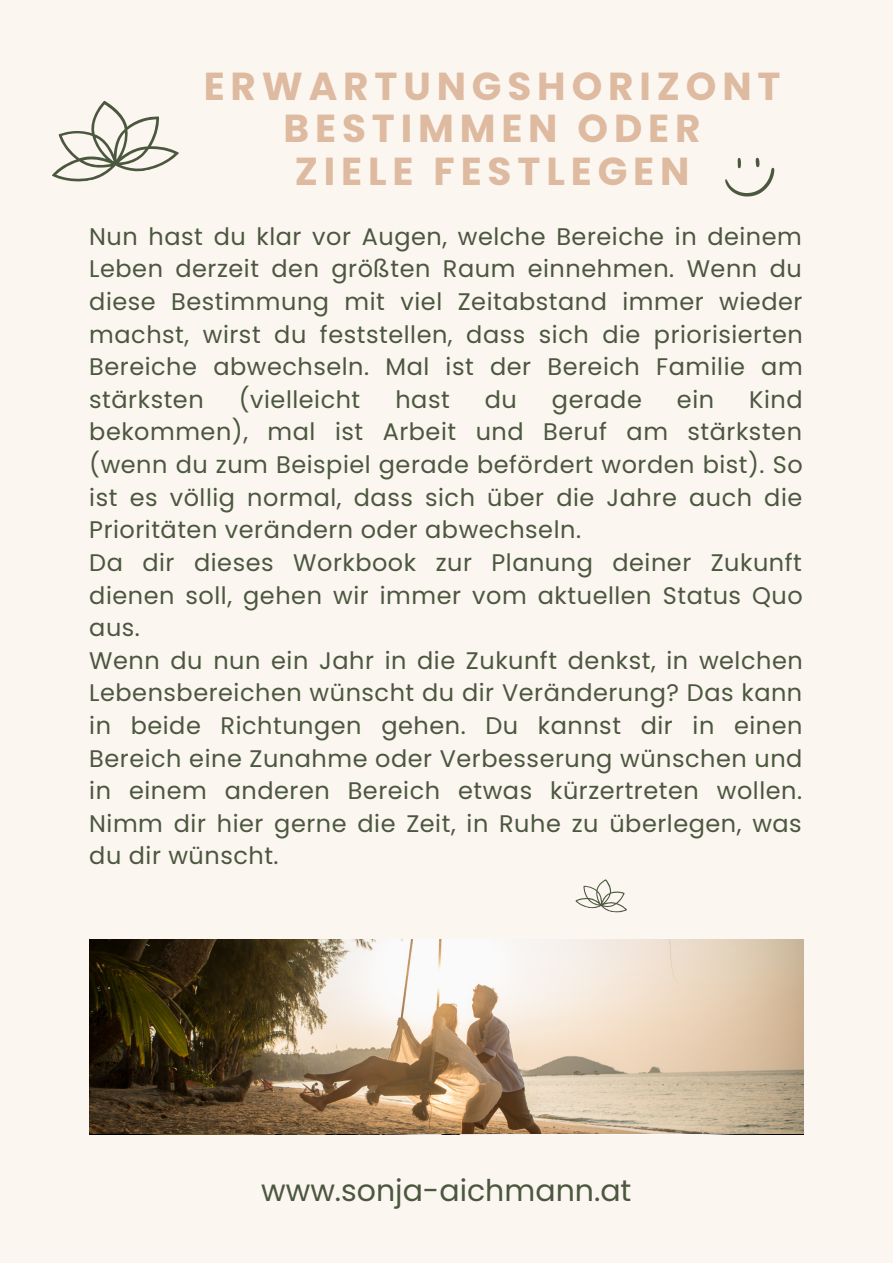
<style>
.page{position:relative;width:893px;height:1264px;background:#fff}
.page>*{position:absolute;margin:0;border:0;box-sizing:border-box;transform-origin:0 0}
.t1{font:700 39px/42.8px "Poppins";letter-spacing:.15em;color:#debaa1;text-align:center}
.t2{font:30px "Poppins";color:#4c573f}
.t3{font:24px/32.5px "Poppins";letter-spacing:.02em;color:#4c573f;text-align:justify}
</style>
<div class="page">
<div style="left:0;top:0;width:892px;height:1262px;background:#fbf7f0"></div>
<svg style="left:52px;top:100px;width:127px;height:82px"></svg>
<svg style="left:725px;top:157px;width:49px;height:40px"></svg>
<img style="left:89px;top:939px;width:714px;height:194px">
<svg style="left:575px;top:879px;width:52px;height:34px"></svg>
<h1 class="t1" style="left:204px;top:64px;width:578px">ERWARTUNGSHORIZONT<br>BESTIMMEN ODER<br>ZIELE FESTLEGEN</h1>
<p class="t3" style="left:89px;top:220px;width:715px">Nun hast du klar vor Augen, welche Bereiche in deinem Leben derzeit den größten Raum einnehmen. Wenn du diese Bestimmung mit viel Zeitabstand immer wieder machst, wirst du feststellen, dass sich die priorisierten Bereiche abwechseln. Mal ist der Bereich Familie am stärksten</p>
<p class="t3" style="left:239px;top:383px;width:123px">(vielleicht</p>
<p class="t3" style="left:395px;top:383px;width:56px">hast</p>
<p class="t3" style="left:485px;top:383px;width:34px">du</p>
<p class="t3" style="left:552px;top:383px;width:91px">gerade</p>
<p class="t3" style="left:677px;top:383px;width:39px">ein</p>
<p class="t3" style="left:89px;top:383px;width:715px;text-align:left;text-indent:659px">Kind bekommen), mal ist Arbeit und Beruf am stärksten (wenn du zum Beispiel gerade befördert worden bist). So ist es völlig normal, dass sich über die Jahre auch die Prioritäten verändern oder abwechseln.<br>Da dir dieses Workbook zur Planung deiner Zukunft dienen soll, gehen wir immer vom aktuellen Status Quo aus.<br>Wenn du nun ein Jahr in die Zukunft denkst, in welchen Lebensbereichen wünscht du dir Veränderung? Das kann in beide Richtungen gehen. Du kannst dir in einen Bereich eine Zunahme oder Verbesserung wünschen und in einem anderen Bereich etwas kürzertreten wollen.<br>Nimm dir hier gerne die Zeit, in Ruhe zu überlegen, was du dir wünscht.</p>
<p class="t2" style="left:261px;top:1168px;width:372px">www.sonja-aichmann.at</p>
</div>
